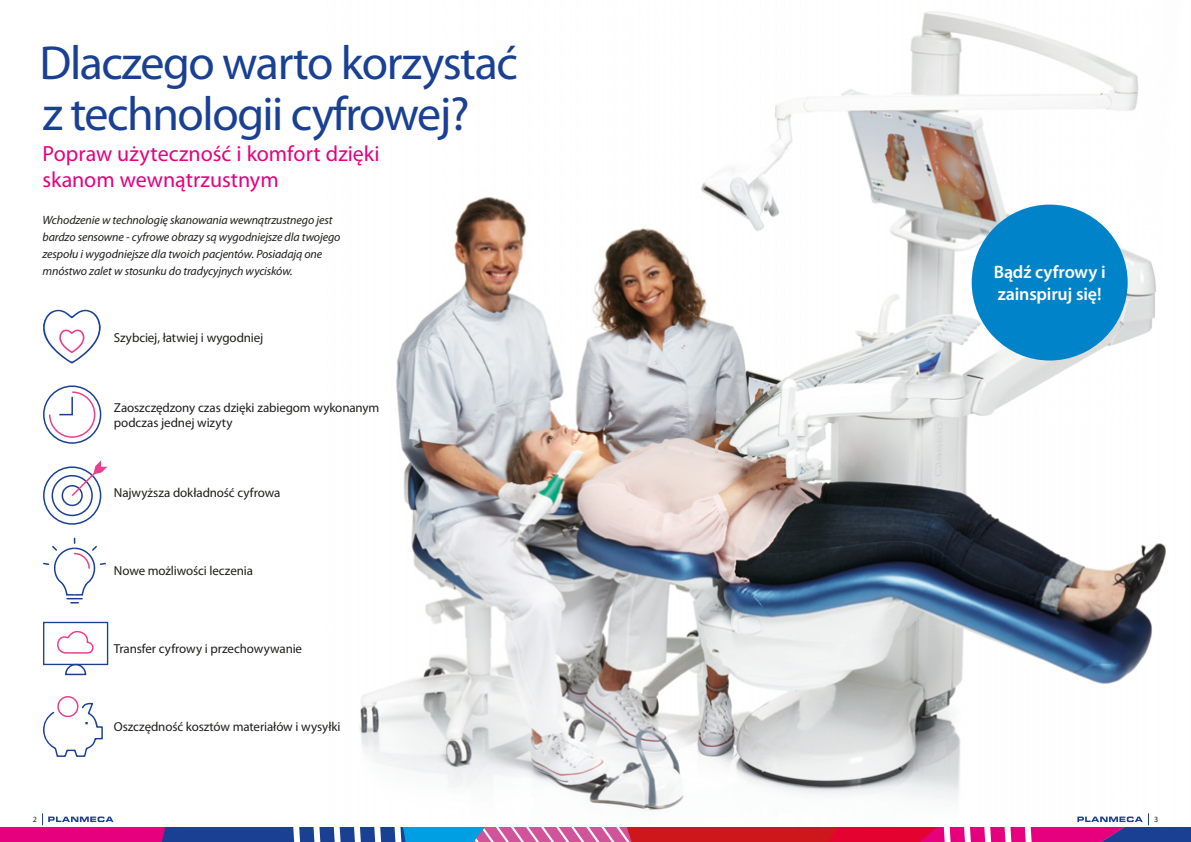
<style>
.page{position:relative;width:1191px;height:842px;background:#fff}
.page>*{position:absolute;margin:0;border:0;box-sizing:border-box;transform-origin:0 0}
.t1{font:48px/51px "Myriad Pro";letter-spacing:-.03em;color:#194093}
.t2{font:22px/26px "Myriad Pro";color:#e6007e}
.t3{font:600 18px/22px "Myriad Pro";letter-spacing:-.01em;color:#fff}
.t4{font:13px/15.6px "Myriad Pro";letter-spacing:-.01em;color:#1d1d1b}
.t5{font:italic 12px/17px "Myriad Pro";letter-spacing:-.01em;color:#1d1d1b}
.t6{font:8px "Myriad Pro";color:#1d1d1b}
</style>
<div class="page">
<img style="left:359px;top:11px;width:807px;height:803px">
<svg style="left:0;top:814px;width:1191px;height:28px"></svg>
<div style="left:971px;top:205px;width:156px;height:155px;background:#0083c8;border-radius:50%"></div>
<svg style="left:43px;top:310px;width:58px;height:53px"></svg>
<div style="left:43px;top:385px;width:58px;height:59px;border:2px solid #194093;border-radius:50%"></div>
<svg style="left:48px;top:391px;width:48px;height:48px"></svg>
<div style="left:43px;top:466px;width:58px;height:59px;border:2px solid #194093;border-radius:50%"></div>
<div style="left:52px;top:475px;width:41px;height:41px;border:2px solid #194093;border-radius:50%"></div>
<div style="left:62px;top:485px;width:21px;height:21px;border:2px solid #194093;border-radius:50%"></div>
<svg style="left:70px;top:460px;width:37px;height:38px"></svg>
<svg style="left:43px;top:538px;width:63px;height:65px"></svg>
<svg style="left:64px;top:665px;width:23px;height:11px"></svg>
<div style="left:43px;top:622px;width:65px;height:43px;border:1px solid #194093"></div>
<svg style="left:57px;top:630px;width:37px;height:24px"></svg>
<div style="left:57px;top:696px;width:21px;height:21px;border:2px solid #e7418d;border-radius:50%"></div>
<svg style="left:43px;top:703px;width:60px;height:54px"></svg>
<h1 class="t1" style="left:39px;top:41px;width:480px">Dlaczego warto korzystać z technologii cyfrowej?</h1>
<h2 class="t2" style="left:43px;top:143px;width:338px">Popraw użyteczność i komfort dzięki skanom wewnątrzustnym</h2>
<p class="t5" style="left:43px;top:213px;width:299px">Wchodzenie w technologię skanowania wewnątrzustnego jest bardzo sensowne - cyfrowe obrazy są wygodniejsze dla twojego zespołu i wygodniejsze dla twoich pacjentów. Posiadają one mnóstwo zalet w stosunku do tradycyjnych wycisków.</p>
<p class="t4" style="left:114px;top:330px;width:151px">Szybciej, łatwiej i wygodniej</p>
<p class="t4" style="left:114px;top:401px;width:267px">Zaoszczędzony czas dzięki zabiegom wykonanym podczas jednej wizyty</p>
<p class="t4" style="left:114px;top:486px;width:168px">Najwyższa dokładność cyfrowa</p>
<p class="t4" style="left:114px;top:564px;width:140px">Nowe możliwości leczenia</p>
<p class="t4" style="left:114px;top:642px;width:190px">Transfer cyfrowy i przechowywanie</p>
<p class="t4" style="left:114px;top:720px;width:228px">Oszczędność kosztów materiałów i wysyłki</p>
<h3 class="t3" style="left:993px;top:263px;width:114px">Bądź cyfrowy i zainspiruj się!</h3>
<p class="t6" style="left:33px;top:816px;width:6px">2</p>
<p class="t6" style="left:1154px;top:816px;width:6px">3</p>
</div>
